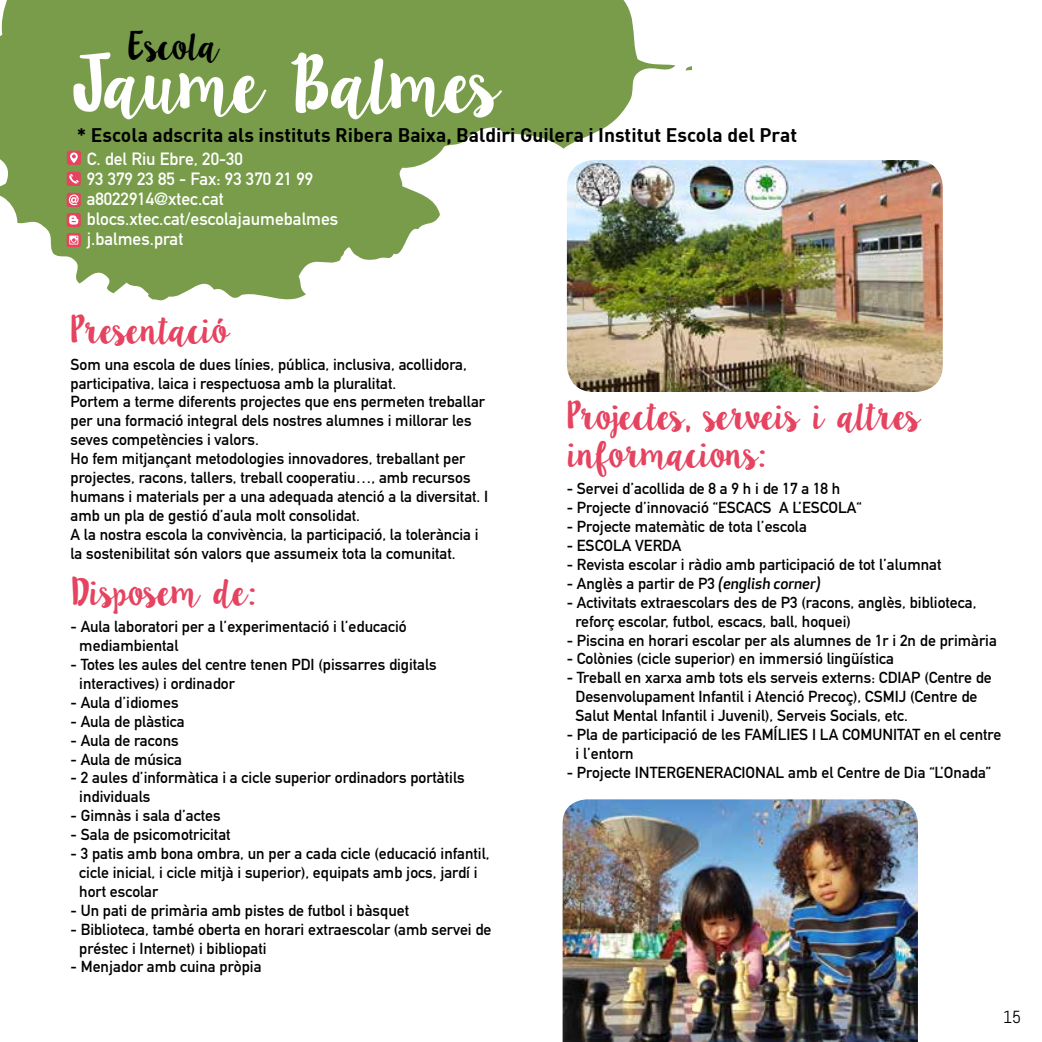
<style>
.page{position:relative;width:1042px;height:1042px;background:#fff}
.page>*{position:absolute;margin:0;border:0;box-sizing:border-box;transform-origin:0 0}
.t1{font:64.75px "Lilly Belle";letter-spacing:-.13em;color:#fff}
.t2{font:31.5px/37.8px "Lilly Belle";letter-spacing:-.1em;color:#e54360}
.t3{font:31.5px "Lilly Belle";letter-spacing:-.09em;color:#000}
.t4{font:700 19.25px "DIN";color:#000}
.t5{font:17.5px/20.1px "DIN Mittelschrift";color:#fff}
.t6{font:17.5px "Abel";color:#000}
.t7{font:15.75px/18.9px "DIN Mittelschrift";color:#000}
.s1{font-family:"Apex New";font-weight:500;font-style:italic;font-size:15.4px}
</style>
<div class="page">
<img style="left:567px;top:160px;width:376px;height:232px">
<svg style="left:0;top:0;width:691px;height:300px;fill:#789c4a"></svg>
<div style="left:67px;top:193px;width:14px;height:14px;background:#e54360;border-radius:2px"></div>
<svg style="left:69px;top:194px;width:10px;height:11px"></svg>
<div style="left:67px;top:151px;width:14px;height:14px;background:#e54360;border-radius:2px"></div>
<svg style="left:70px;top:152px;width:8px;height:11px"></svg>
<div style="left:67px;top:172px;width:14px;height:14px;background:#e54360;border-radius:2px"></div>
<svg style="left:69px;top:174px;width:10px;height:10px"></svg>
<svg style="left:67px;top:213px;width:14px;height:14px"></svg>
<svg style="left:69px;top:215px;width:9px;height:9px"></svg>
<img style="left:562px;top:799px;width:356px;height:243px">
<svg style="left:67px;top:233px;width:14px;height:14px"></svg>
<svg style="left:69px;top:236px;width:9px;height:8px"></svg>
<h2 class="t3" style="left:128px;top:23px;width:94px">Escola</h2>
<h1 class="t1" style="left:72px;top:37px;width:432px">Jaume Balmes</h1>
<p class="t4" style="left:77px;top:123px;width:722px">* Escola adscrita als instituts Ribera Baixa, Baldiri Guilera i Institut Escola del Prat</p>
<p class="t5" style="left:87px;top:148px;width:253px">C. del Riu Ebre, 20-30<br>93 379 23 85 - Fax: 93 370 21 99 a8022914@xtec.cat blocs.xtec.cat/escolajaumebalmes j.balmes.prat</p>
<h2 class="t2" style="left:71px;top:311px;width:162px">Presentació</h2>
<p class="t7" style="left:71px;top:355px;width:419px">Som una escola de dues línies, pública, inclusiva, acollidora, participativa, laica i respectuosa amb la pluralitat.<br>Portem a terme diferents projectes que ens permeten treballar per una formació integral dels nostres alumnes i millorar les seves competències i valors.<br>Ho fem mitjançant metodologies innovadores, treballant per projectes, racons, tallers, treball cooperatiu…, amb recursos humans i materials per a una adequada atenció a la diversitat. I amb un pla de gestió d’aula molt consolidat.<br>A la nostra escola la convivència, la participació, la tolerància i la sostenibilitat són valors que assumeix tota la comunitat.</p>
<h2 class="t2" style="left:71px;top:573px;width:186px">Disposem de:</h2>
<p class="t7" style="left:79px;top:617px;width:329px;text-indent:-9px">- Aula laboratori per a l’experimentació i l’educació mediambiental</p>
<p class="t7" style="left:79px;top:655px;width:359px;text-indent:-9px">- Totes les aules del centre tenen PDI (pissarres digitals interactives) i ordinador</p>
<p class="t7" style="left:71px;top:693px;width:110px">- Aula d’idiomes</p>
<p class="t7" style="left:71px;top:712px;width:116px">- Aula de plàstica</p>
<p class="t7" style="left:71px;top:731px;width:110px">- Aula de racons</p>
<p class="t7" style="left:71px;top:749px;width:113px">- Aula de música</p>
<p class="t7" style="left:79px;top:768px;width:387px;text-indent:-9px">- 2 aules d’informàtica i a cicle superior ordinadors portàtils individuals</p>
<p class="t7" style="left:71px;top:806px;width:152px">- Gimnàs i sala d’actes</p>
<p class="t7" style="left:71px;top:825px;width:162px">- Sala de psicomotricitat</p>
<p class="t7" style="left:79px;top:844px;width:412px;text-indent:-9px">- 3 patis amb bona ombra, un per a cada cicle (educació infantil, cicle inicial, i cicle mitjà i superior), equipats amb jocs, jardí i hort escolar</p>
<p class="t7" style="left:71px;top:901px;width:340px">- Un pati de primària amb pistes de futbol i bàsquet</p>
<p class="t7" style="left:79px;top:920px;width:414px;text-indent:-9px">- Biblioteca, també oberta en horari extraescolar (amb servei de préstec i Internet) i bibliopati</p>
<p class="t7" style="left:71px;top:957px;width:192px">- Menjador amb cuina pròpia</p>
<h2 class="t2" style="left:567px;top:398px;width:357px">Projectes, serveis i altres informacions:</h2>
<p class="t7" style="left:567px;top:479px;width:275px">- Servei d’acollida de 8 a 9 h i de 17 a 18 h</p>
<p class="t7" style="left:567px;top:498px;width:297px">- Projecte d’innovació “ESCACS A L’ESCOLA“</p>
<p class="t7" style="left:567px;top:517px;width:242px">- Projecte matemàtic de tota l’escola</p>
<p class="t7" style="left:567px;top:536px;width:116px">- ESCOLA VERDA</p>
<p class="t7" style="left:567px;top:555px;width:376px">- Revista escolar i ràdio amb participació de tot l’alumnat</p>
<p class="t7" style="left:567px;top:574px;width:255px">- Anglès a partir de P3 <span class="s1">(english corner)</span></p>
<p class="t7" style="left:575px;top:593px;width:402px;text-indent:-9px">- Activitats extraescolars des de P3 (racons, anglès, biblioteca, reforç escolar, futbol, escacs, ball, hoquei)</p>
<p class="t7" style="left:567px;top:631px;width:432px">- Piscina en horari escolar per als alumnes de 1r i 2n de primària</p>
<p class="t7" style="left:567px;top:649px;width:329px">- Colònies (cicle superior) en immersió lingüística</p>
<p class="t7" style="left:575px;top:668px;width:418px;text-indent:-9px">- Treball en xarxa amb tots els serveis externs: CDIAP (Centre de<br>Desenvolupament Infantil i Atenció Precoç), CSMIJ (Centre de<br>Salut Mental Infantil i Juvenil), Serveis Socials, etc.</p>
<p class="t7" style="left:575px;top:725px;width:427px;text-indent:-9px">- Pla de participació de les FAMÍLIES I LA COMUNITAT en el centre i l’entorn</p>
<p class="t7" style="left:567px;top:763px;width:426px">- Projecte INTERGENERACIONAL amb el Centre de Dia “L’Onada”</p>
<p class="t6" style="left:1003px;top:1005px;width:20px">15</p>
</div>
